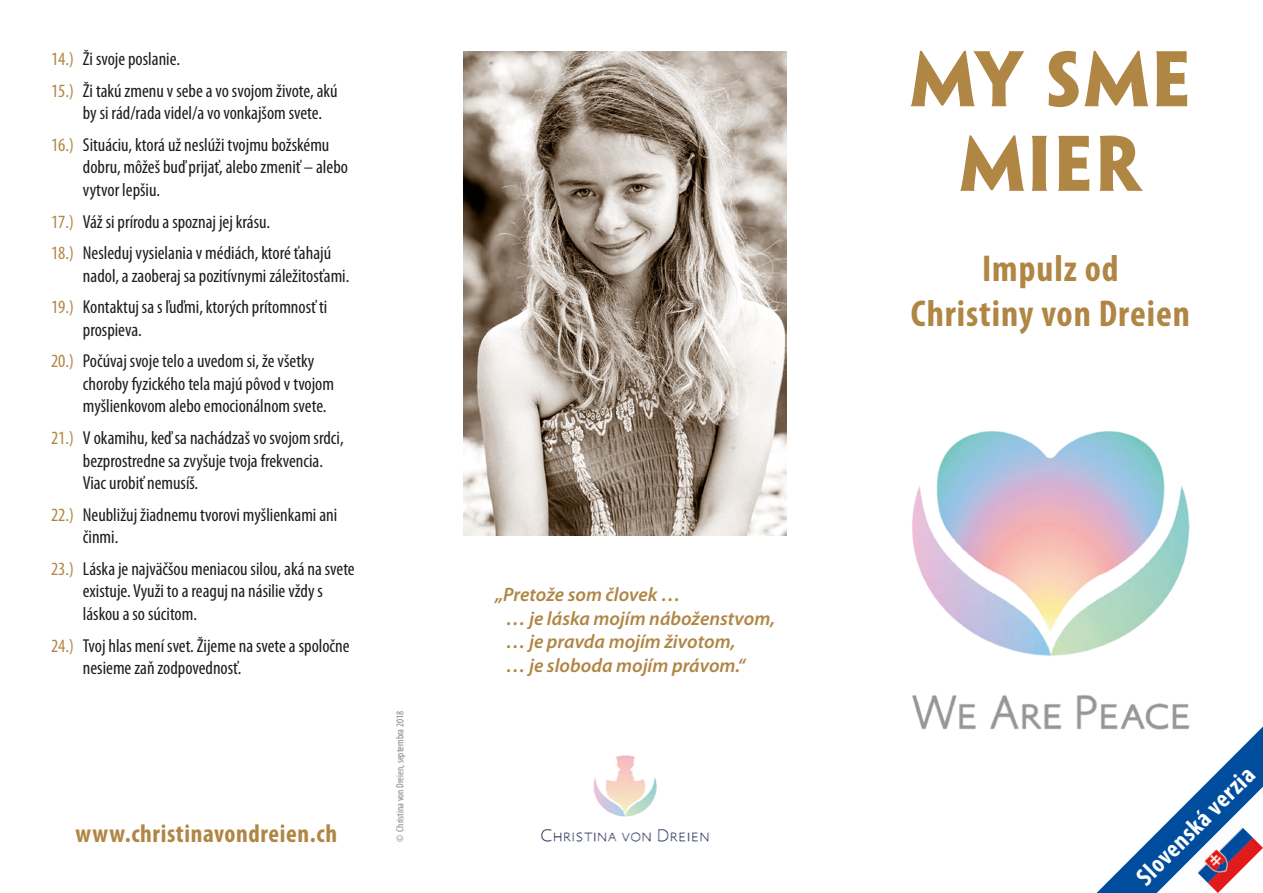
<style>
.page{position:relative;width:1263px;height:893px;background:#fff}
.page>*{position:absolute;margin:0;border:0;box-sizing:border-box;transform-origin:0 0}
.SK_Peace-Flyer_Titel{font:700 70.5px "Penumbra Flare Std";letter-spacing:.025em;color:#b08645}
.SK_Peace-Flyer_Unter{font:700 condensed 37.5px "Myriad Pro";letter-spacing:.025em;color:#b08645}
.SK_Peace-Flyer_Unter-2{font:700 condensed 25.5px "Myriad Pro";letter-spacing:.025em;color:#b08645}
.SK_Peace-Flyer_Unter-3{font:700 condensed 25.5px "Myriad Pro";color:#fff}
.SK_Peace-Flyer_Zitat{font:italic 600 19.5px "Myriad Pro";color:#b08645}
.SK_Peace-Flyer_Lauft{font:condensed 18.75px/22.5px "Myriad Pro";color:#1d1d1b}
.SK_Peace-Flyer_Lauft-2{font:condensed 10.5px "Myriad Pro";color:#878787}
.s1{color:#b08645}
</style>
<div class="page">
<img style="left:541px;top:755px;width:168px;height:87px">
<img style="left:463px;top:51px;width:324px;height:485px">
<img style="left:912px;top:431px;width:278px;height:299px">
<svg style="left:1096px;top:726px;width:167px;height:167px"></svg>
<img style="left:1188px;top:818px;width:75px;height:75px">
<p class="SK_Peace-Flyer_Lauft" style="left:51px;top:48px;width:130px"><span class="s1">14.)</span> Ži svoje poslanie.</p>
<p class="SK_Peace-Flyer_Lauft" style="left:83px;top:80px;width:256px;text-indent:-32px"><span class="s1">15.)</span> Ži takú zmenu v sebe a vo svojom živote, akú by si rád/rada videl/a vo vonkajšom svete.</p>
<p class="SK_Peace-Flyer_Lauft" style="left:83px;top:134px;width:267px;text-indent:-32px"><span class="s1">16.)</span> Situáciu, ktorá už neslúži tvojmu božskému dobru, môžeš buď prijať, alebo zmeniť – alebo vytvor lepšiu.</p>
<p class="SK_Peace-Flyer_Lauft" style="left:51px;top:210px;width:221px"><span class="s1">17.)</span> Váž si prírodu a spoznaj jej krásu.</p>
<p class="SK_Peace-Flyer_Lauft" style="left:83px;top:242px;width:268px;text-indent:-32px"><span class="s1">18.)</span> Nesleduj vysielania v médiách, ktoré ťahajú nadol, a zaoberaj sa pozitívnymi záležitosťami.</p>
<p class="SK_Peace-Flyer_Lauft" style="left:83px;top:296px;width:246px;text-indent:-32px"><span class="s1">19.)</span> Kontaktuj sa s ľuďmi, ktorých prítomnosť ti prospieva.</p>
<p class="SK_Peace-Flyer_Lauft" style="left:83px;top:350px;width:253px;text-indent:-32px"><span class="s1">20.)</span> Počúvaj svoje telo a uvedom si, že všetky choroby fyzického tela majú pôvod v tvojom myšlienkovom alebo emocionálnom svete.</p>
<p class="SK_Peace-Flyer_Lauft" style="left:83px;top:427px;width:262px;text-indent:-32px"><span class="s1">21.)</span> V okamihu, keď sa nachádzaš vo svojom srdci, bezprostredne sa zvyšuje tvoja frekvencia.<br>Viac urobiť nemusíš.</p>
<p class="SK_Peace-Flyer_Lauft" style="left:83px;top:504px;width:256px;text-indent:-32px"><span class="s1">22.)</span> Neubližuj žiadnemu tvorovi myšlienkami ani činmi.</p>
<p class="SK_Peace-Flyer_Lauft" style="left:83px;top:558px;width:273px;text-indent:-32px"><span class="s1">23.)</span> Láska je najväčšou meniacou silou, aká na svete existuje. Využi to a reaguj na násilie vždy s láskou a so súcitom.</p>
<p class="SK_Peace-Flyer_Lauft" style="left:83px;top:634px;width:268px;text-indent:-32px"><span class="s1">24.)</span> Tvoj hlas mení svet. Žijeme na svete a spoločne nesieme zaň zodpovednosť.</p>
<p class="SK_Peace-Flyer_Unter-2" style="left:75px;top:819px;width:263px">www.christinavondreien.ch</p>
<p class="SK_Peace-Flyer_Lauft-2" style="left:394px;top:842px;width:132px;rotate:-90deg">© Christina von Dreien, septembra 2018</p>
<p class="SK_Peace-Flyer_Zitat" style="left:495px;top:584px;width:187px">„Pretože som človek …</p>
<p class="SK_Peace-Flyer_Zitat" style="left:506px;top:608px;width:271px">… je láska mojím náboženstvom,</p>
<p class="SK_Peace-Flyer_Zitat" style="left:506px;top:631px;width:231px">… je pravda mojím životom,</p>
<p class="SK_Peace-Flyer_Zitat" style="left:506px;top:654px;width:241px">… je sloboda mojím právom.“</p>
<p class="SK_Peace-Flyer_Titel" style="left:910px;top:34px;width:283px">MY SME</p>
<p class="SK_Peace-Flyer_Titel" style="left:959px;top:119px;width:184px">MIER</p>
<p class="SK_Peace-Flyer_Unter" style="left:982px;top:248px;width:138px">Impulz od</p>
<p class="SK_Peace-Flyer_Unter" style="left:911px;top:293px;width:281px">Christiny von Dreien</p>
<p class="SK_Peace-Flyer_Unter-3" style="left:1130px;top:871px;width:157px;rotate:-45deg">Slovenská verzia</p>
</div>
